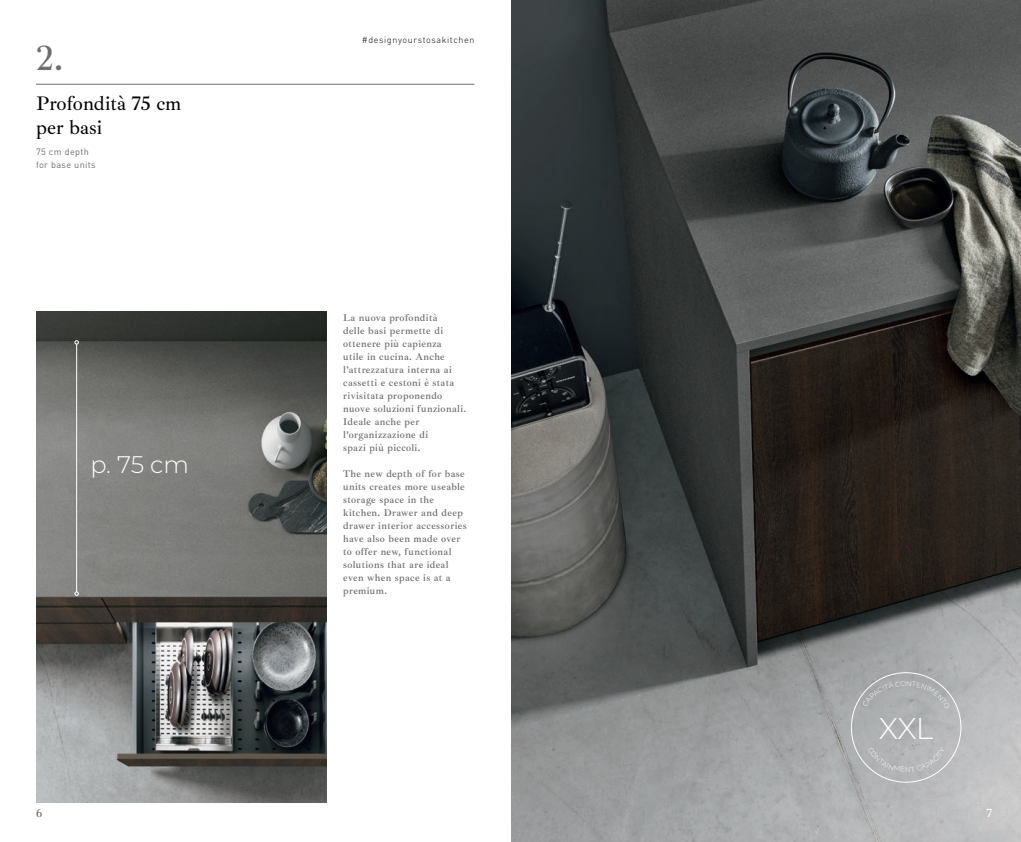
<style>
.page{position:relative;width:1021px;height:842px;background:#fff}
.page>*{position:absolute;margin:0;border:0;box-sizing:border-box;transform-origin:0 0}
.t1{font:500 36px "Ibarra Real Nova";color:#6c6d70}
.t2{font:300 30px "Montserrat";color:#fff}
.t3{font:300 24px "Montserrat";color:#fff}
.t4{font:500 20px/24px "Ibarra Real Nova";color:#000}
.t5{font:500 12px "Ibarra Real Nova";color:#fff}
.t6{font:500 12px "Ibarra Real Nova";color:#6c6d70}
.t7{font:600 10px/13px "Ibarra Real Nova";letter-spacing:.04em;color:#6c6d70}
.t8{font:9.1px/13px "DIN";letter-spacing:.04em;color:#6c6d70}
.t9{font:300 9px "DIN";letter-spacing:.07em;color:#000}
</style>
<div class="page">
<img style="left:511px;top:0;width:509px;height:842px">
<img style="left:36px;top:312px;width:290px;height:490px">
<hr style="left:36px;top:84px;width:438px;height:1px;background:#6c6d70">
<hr style="left:76px;top:344px;width:1px;height:248px;background:#fff">
<svg style="left:74px;top:340px;width:5px;height:4px"></svg>
<svg style="left:74px;top:591px;width:5px;height:5px"></svg>
<svg style="left:862px;top:681px;width:87px;height:28px"></svg>
<div style="left:868px;top:747px;width:77px;height:25px;background:#b4b6b7"></div>
<h1 class="t1" style="left:36px;top:38px;width:29px">2.</h1>
<h3 class="t4" style="left:36px;top:92px;width:147px">Profondità 75 cm per basi</h3>
<p class="t8" style="left:36px;top:145px;width:61px">75 cm depth for base units</p>
<h3 class="t3" style="left:90px;top:448px;width:100px">p. 75 cm</h3>
<p class="t6" style="left:36px;top:807px;width:8px">6</p>
<p class="t9" style="left:362px;top:34px;width:114px">#designyourstosakitchen</p>
<p class="t7" style="left:343px;top:312px;width:125px">La nuova profondità<br>delle basi permette di ottenere più capienza<br>utile in cucina. Anche l’attrezzatura interna ai cassetti e cestoni è stata rivisitata proponendo nuove soluzioni funzionali.<br>Ideale anche per l’organizzazione di<br>spazi più piccoli.</p>
<p class="t7" style="left:343px;top:468px;width:125px">The new depth of for base units creates more useable storage space in the kitchen. Drawer and deep drawer interior accessories have also been made over to offer new, functional solutions that are ideal even when space is at a premium.</p>
<h2 class="t2" style="left:878px;top:708px;width:56px">XXL</h2>
<p class="t5" style="left:986px;top:807px;width:7px">7</p>
</div>
